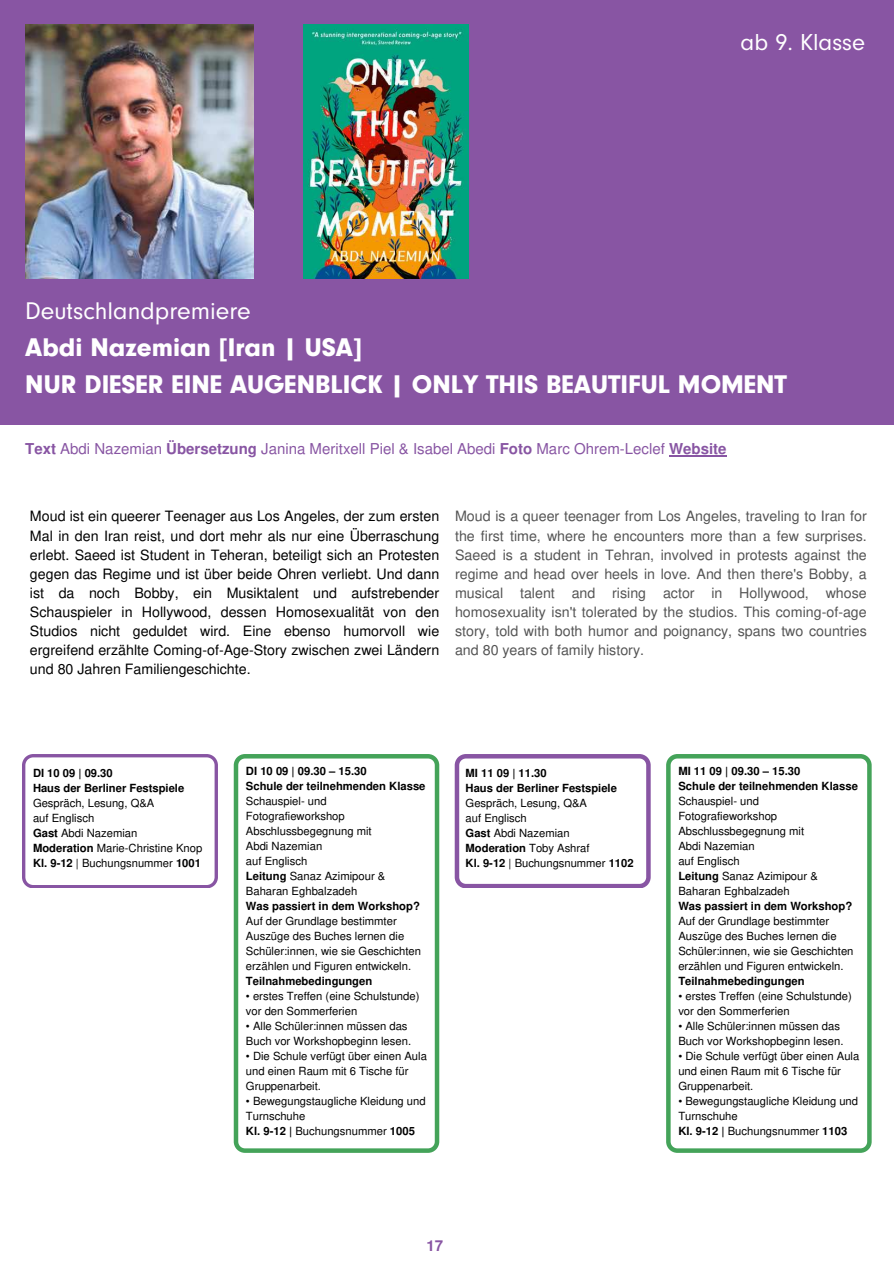
<style>
.page{position:relative;width:894px;height:1264px;background:#fff}
.page>*{position:absolute;margin:0;border:0;box-sizing:border-box;transform-origin:0 0}
.t1{font:900 26.55px/37.2px "Neuzeit Gro";color:#fff}
.t2{font:25.05px "Neuzeit Gro";color:#fff}
.t3{font:24px "Neuzeit Gro";color:#fff}
.t4{font:15px "Nimbus San L";color:#8855a3}
.t5{font:700 15px "Nimbus San L";color:#8855a3}
.t6{font:14.25px/19.2px "Nimbus San L";color:#000;text-align:justify}
.t7{font:14.25px/19.2px "Nimbus San L";color:#545454;text-align:justify}
.t8{font:11.25px/15px "Nimbus San L";color:#000}
.t9{font:700 11.25px/15px "Nimbus San L";color:#000}
.s1{font-weight:700}
</style>
<div class="page">
<svg style="left:22px;top:754px;width:196px;height:134px"></svg>
<svg style="left:234px;top:754px;width:205px;height:398px"></svg>
<svg style="left:666px;top:754px;width:205px;height:398px"></svg>
<div style="left:0;top:0;width:893px;height:424px;background:#8855a3"></div>
<hr style="left:669px;top:455px;width:57px;height:1px;background:#8855a3">
<img style="left:25px;top:24px;width:229px;height:254px">
<svg style="left:454px;top:754px;width:196px;height:134px"></svg>
<img style="left:303px;top:24px;width:165px;height:254px">
<h3 class="t3" style="left:740px;top:29px;width:126px">ab 9. Klasse</h3>
<h2 class="t2" style="left:25px;top:297px;width:227px">Deutschlandpremiere</h2>
<h1 class="t1" style="left:25px;top:329px;width:763px">Abdi Nazemian [Iran | USA]<br>NUR DIESER EINE AUGENBLICK | ONLY THIS BEAUTIFUL MOMENT</h1>
<h3 class="t4" style="left:25px;top:438px;width:702px"><span class="s1">Text</span> Abdi Nazemian <span class="s1">Übersetzung</span> Janina Meritxell Piel &amp; Isabel Abedi <span class="s1">Foto</span> Marc Ohrem-Leclef <span class="s1">Website</span></h3>
<p class="t6" style="left:30px;top:506px;width:410px">Moud ist ein queerer Teenager aus Los Angeles, der zum ersten Mal in den Iran reist, und dort mehr als nur eine Überraschung erlebt. Saeed ist Student in Teheran, beteiligt sich an Protesten gegen das Regime und ist über beide Ohren verliebt. Und dann ist da noch Bobby, ein Musiktalent und aufstrebender Schauspieler in Hollywood, dessen Homosexualität von den Studios nicht geduldet wird. Eine ebenso humorvoll wie ergreifend erzählte Coming-of-Age-Story zwischen zwei Ländern und 80 Jahren Familiengeschichte.</p>
<p class="t7" style="left:455px;top:506px;width:413px">Moud is a queer teenager from Los Angeles, traveling to Iran for the first time, where he encounters more than a few surprises.<br>Saeed is a student in Tehran, involved in protests against the regime and head over heels in love. And then there's Bobby, a musical talent and rising actor in Hollywood, whose homosexuality isn't tolerated by the studios. This coming-of-age story, told with both humor and poignancy, spans two countries and 80 years of family history.</p>
<p class="t9" style="left:33px;top:765px;width:153px">DI 10 09 | 09.30<br>Haus der Berliner Festspiele</p>
<p class="t8" style="left:33px;top:795px;width:171px">Gespräch, Lesung, Q&amp;A<br>auf Englisch<br><span class="s1">Gast</span> Abdi Nazemian<br><span class="s1">Moderation</span> Marie-Christine Knop<br><span class="s1">Kl. 9-12</span> | Buchungsnummer <span class="s1">1001</span></p>
<p class="t9" style="left:246px;top:763px;width:181px">DI 10 09 | 09.30 – 15.30<br>Schule der teilnehmenden Klasse</p>
<p class="t8" style="left:246px;top:793px;width:141px">Schauspiel- und<br>Fotografieworkshop<br>Abschlussbegegnung mit<br>Abdi Nazemian<br>auf Englisch<br><span class="s1">Leitung</span> Sanaz Azimipour &amp;<br>Baharan Eghbalzadeh</p>
<p class="t9" style="left:246px;top:898px;width:175px">Was passiert in dem Workshop?</p>
<p class="t8" style="left:246px;top:913px;width:177px">Auf der Grundlage bestimmter<br>Auszüge des Buches lernen die<br>Schüler:innen, wie sie Geschichten erzählen und Figuren entwickeln.</p>
<p class="t9" style="left:246px;top:973px;width:128px">Teilnahmebedingungen</p>
<p class="t8" style="left:246px;top:988px;width:175px">• erstes Treffen (eine Schulstunde) vor den Sommerferien</p>
<p class="t8" style="left:246px;top:1018px;width:167px">• Alle Schüler:innen müssen das<br>Buch vor Workshopbeginn lesen.</p>
<p class="t8" style="left:246px;top:1048px;width:182px">• Die Schule verfügt über einen Aula und einen Raum mit 6 Tische für<br>Gruppenarbeit.</p>
<p class="t8" style="left:246px;top:1093px;width:181px">• Bewegungstaugliche Kleidung und<br>Turnschuhe<br><span class="s1">Kl. 9-12 |</span> Buchungsnummer <span class="s1">1005</span></p>
<p class="t9" style="left:465px;top:765px;width:153px">MI 11 09 | 11.30<br>Haus der Berliner Festspiele</p>
<p class="t8" style="left:465px;top:795px;width:169px">Gespräch, Lesung, Q&amp;A<br>auf Englisch<br><span class="s1">Gast</span> Abdi Nazemian<br><span class="s1">Moderation</span> Toby Ashraf<br><span class="s1">Kl. 9-12</span> | Buchungsnummer <span class="s1">1102</span></p>
<h3 class="t5" style="left:426px;top:1234px;width:18px">17</h3>
<p class="t9" style="left:678px;top:763px;width:181px">MI 11 09 | 09.30 – 15.30<br>Schule der teilnehmenden Klasse</p>
<p class="t8" style="left:678px;top:793px;width:141px">Schauspiel- und<br>Fotografieworkshop<br>Abschlussbegegnung mit<br>Abdi Nazemian<br>auf Englisch<br><span class="s1">Leitung</span> Sanaz Azimipour &amp;<br>Baharan Eghbalzadeh</p>
<p class="t9" style="left:678px;top:898px;width:175px">Was passiert in dem Workshop?</p>
<p class="t8" style="left:678px;top:913px;width:177px">Auf der Grundlage bestimmter<br>Auszüge des Buches lernen die<br>Schüler:innen, wie sie Geschichten erzählen und Figuren entwickeln.</p>
<p class="t9" style="left:678px;top:973px;width:128px">Teilnahmebedingungen</p>
<p class="t8" style="left:678px;top:988px;width:175px">• erstes Treffen (eine Schulstunde) vor den Sommerferien</p>
<p class="t8" style="left:678px;top:1018px;width:167px">• Alle Schüler:innen müssen das<br>Buch vor Workshopbeginn lesen.</p>
<p class="t8" style="left:678px;top:1048px;width:182px">• Die Schule verfügt über einen Aula und einen Raum mit 6 Tische für<br>Gruppenarbeit.</p>
<p class="t8" style="left:678px;top:1093px;width:181px">• Bewegungstaugliche Kleidung und<br>Turnschuhe<br><span class="s1">Kl. 9-12 |</span> Buchungsnummer <span class="s1">1103</span></p>
</div>
